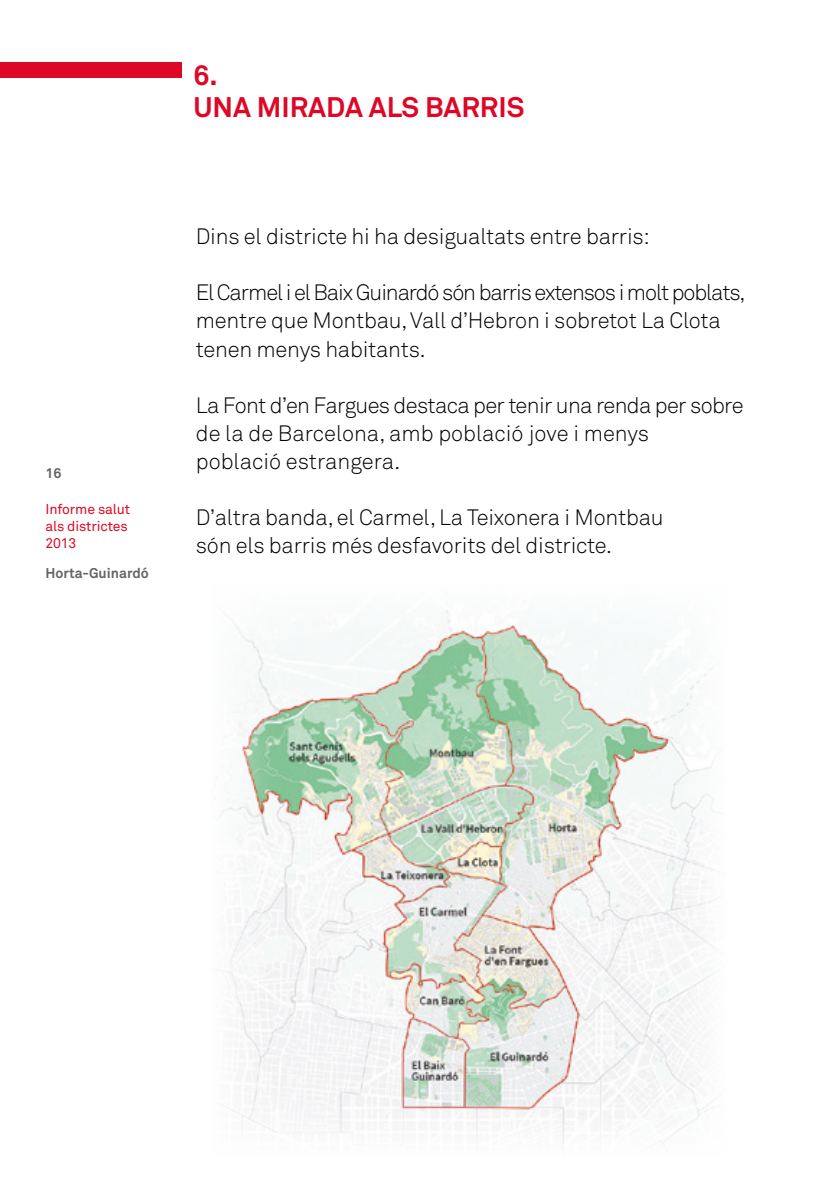
<style>
.page{position:relative;width:840px;height:1191px;background:#fff}
.page>*{position:absolute;margin:0;border:0;box-sizing:border-box;transform-origin:0 0}
.t1{font:700 28px/32px "Akkurat";color:#de0826}
.t2{font:300 22px/28px "Akkurat";letter-spacing:-.01em;color:#000}
.t3{font:14px/16.8px "Akkurat";letter-spacing:-.01em;color:#de0826}
.t4{font:700 14px "Akkurat";color:#646464}
</style>
<div class="page">
<div style="left:0;top:62px;width:181px;height:16px;background:#de0826"></div>
<img style="left:220px;top:609px;width:495px;height:535px">
<p class="t4" style="left:45px;top:464px;width:17px">16</p>
<p class="t3" style="left:45px;top:501px;width:86px">Informe salut als districtes<br>2013</p>
<p class="t4" style="left:45px;top:564px;width:105px">Horta-Guinardó</p>
<p class="t1" style="left:193px;top:59px;width:332px">6.<br>UNA MIRADA ALS BARRIS</p>
<p class="t2" style="left:196px;top:223px;width:455px">Dins el districte hi ha desigualtats entre barris:</p>
<p class="t2" style="left:196px;top:279px;width:551px">El Carmel i el Baix Guinardó són barris extensos i molt poblats, mentre que Montbau, Vall d’Hebron i sobretot La Clota tenen menys habitants.</p>
<p class="t2" style="left:196px;top:391px;width:549px">La Font d’en Fargues destaca per tenir una renda per sobre de la de Barcelona, amb població jove i menys<br>població estrangera.</p>
<p class="t2" style="left:196px;top:503px;width:469px">D’altra banda, el Carmel, La Teixonera i Montbau són els barris més desfavorits del districte.</p>
</div>
